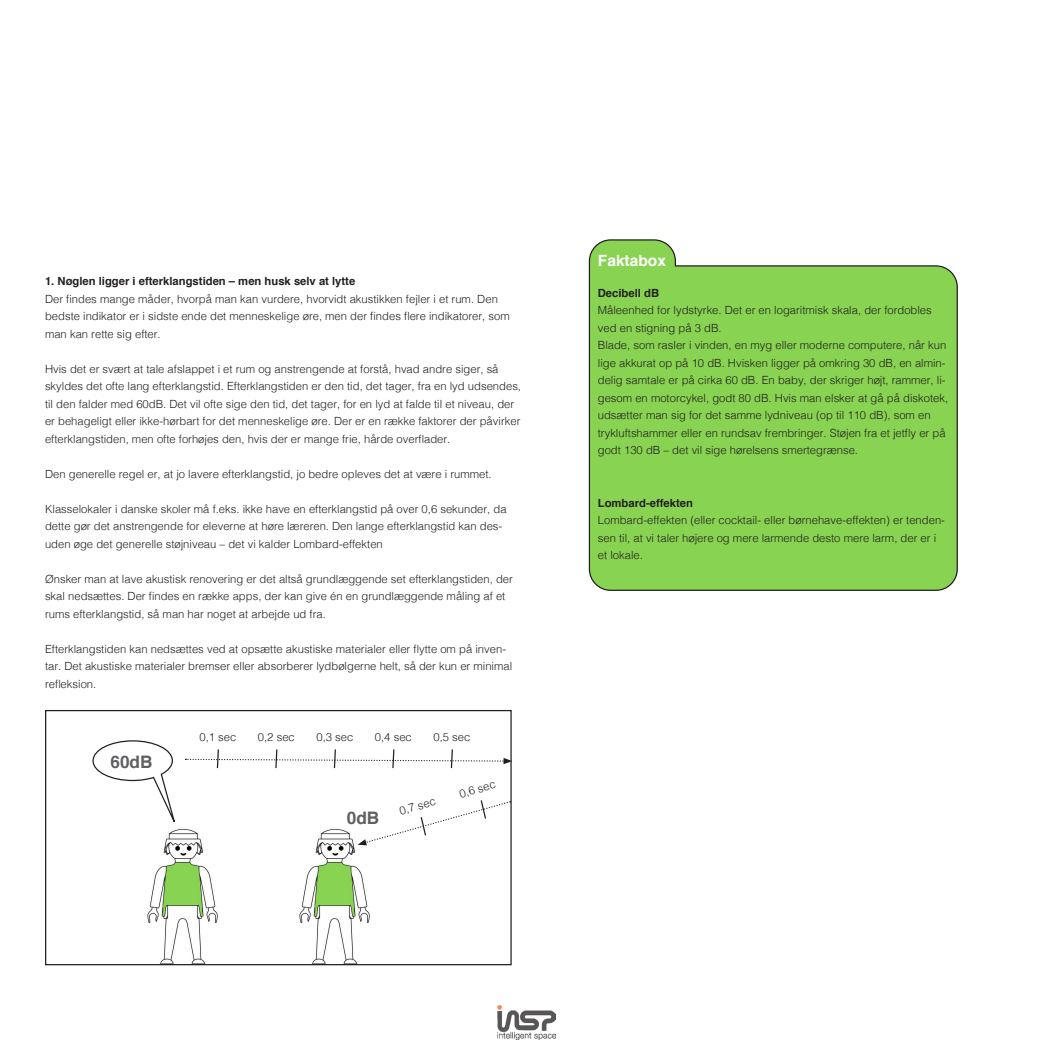
<style>
.page{position:relative;width:1053px;height:1053px;background:#fff}
.page>*{position:absolute;margin:0;border:0;box-sizing:border-box;transform-origin:0 0}
.t1{font:700 17.25px "Helvetica";color:#5f5f62}
.t2{font:700 15.5px "Helvetica";color:#fff}
.t3{font:300 11.25px/17.5px "Helvetica";color:#231f20}
.t4{font:700 11.25px "Helvetica";color:#231f20}
</style>
<div class="page">
<img style="left:498px;top:1005px;width:57px;height:34px">
<svg style="left:588px;top:239px;width:370px;height:352px;background:#8ed45c"></svg>
<div style="left:45px;top:710px;width:466px;height:255px;border:1px solid #231f20"></div>
<img style="left:299px;top:828px;width:73px;height:138px">
<img style="left:146px;top:828px;width:74px;height:138px">
<svg style="left:92px;top:740px;width:87px;height:95px"></svg>
<svg style="left:185px;top:748px;width:327px;height:21px"></svg>
<svg style="left:357px;top:798px;width:153px;height:47px"></svg>
<p class="t4" style="left:45px;top:272px;width:312px">1. Nøglen ligger i efterklangstiden – men husk selv at lytte</p>
<p class="t3" style="left:45px;top:289px;width:466px">Der findes mange måder, hvorpå man kan vurdere, hvorvidt akustikken fejler i et rum. Den bedste indikator er i sidste ende det menneskelige øre, men der findes flere indikatorer, som man kan rette sig efter.</p>
<p class="t3" style="left:45px;top:359px;width:477px">Hvis det er svært at tale afslappet i et rum og anstrengende at forstå, hvad andre siger, så skyldes det ofte lang efterklangstid. Efterklangstiden er den tid, det tager, fra en lyd udsendes, til den falder med 60dB. Det vil ofte sige den tid, det tager, for en lyd at falde til et niveau, der er behageligt eller ikke-hørbart for det menneskelige øre. Der er en række faktorer der påvirker efterklangstiden, men ofte forhøjes den, hvis der er mange frie, hårde overflader.</p>
<p class="t3" style="left:45px;top:464px;width:448px">Den generelle regel er, at jo lavere efterklangstid, jo bedre opleves det at være i rummet.</p>
<p class="t3" style="left:45px;top:499px;width:463px">Klasselokaler i danske skoler må f.eks. ikke have en efterklangstid på over 0,6 sekunder, da dette gør det anstrengende for eleverne at høre læreren. Den lange efterklangstid kan des&shy;uden øge det generelle støjniveau – det vi kalder Lombard-effekten</p>
<p class="t3" style="left:45px;top:569px;width:469px">Ønsker man at lave akustisk renovering er det altså grundlæggende set efterklangstiden, der skal nedsættes. Der findes en række apps, der kan give én en grundlæggende måling af et rums efterklangstid, så man har noget at arbejde ud fra.</p>
<p class="t3" style="left:45px;top:639px;width:468px">Efterklangstiden kan nedsættes ved at opsætte akustiske materialer eller flytte om på inven&shy;tar. Det akustiske materialer bremser eller absorberer lydbølgerne helt, så der kun er minimal refleksion.</p>
<h1 class="t1" style="left:110px;top:747px;width:44px">60dB</h1>
<p class="t3" style="left:199px;top:727px;width:38px">0,1 sec</p>
<p class="t3" style="left:258px;top:727px;width:38px">0,2 sec</p>
<p class="t3" style="left:316px;top:727px;width:38px">0,3 sec</p>
<p class="t3" style="left:375px;top:727px;width:38px">0,4 sec</p>
<p class="t3" style="left:433px;top:727px;width:38px">0,5 sec</p>
<h1 class="t1" style="left:347px;top:803px;width:34px">0dB</h1>
<p class="t3" style="left:397px;top:801px;width:38px;rotate:-16deg">0,7 sec</p>
<p class="t3" style="left:457px;top:784px;width:38px;rotate:-16deg">0,6 sec</p>
<h2 class="t2" style="left:597px;top:248px;width:70px">Faktabox</h2>
<p class="t4" style="left:597px;top:283px;width:63px">Decibell dB</p>
<p class="t3" style="left:597px;top:300px;width:352px">Måleenhed for lydstyrke. Det er en logaritmisk skala, der fordobles ved en stigning på 3 dB.<br>Blade, som rasler i vinden, en myg eller moderne computere, når kun lige akkurat op på 10 dB. Hvisken ligger på omkring 30 dB, en almin&shy;delig samtale er på cirka 60 dB. En baby, der skriger højt, rammer, li&shy;gesom en motorcykel, godt 80 dB. Hvis man elsker at gå på diskotek, udsætter man sig for det samme lydniveau (op til 110 dB), som en trykluftshammer eller en rundsav frembringer. Støjen fra et jetfly er på godt 130 dB – det vil sige hørelsens smertegrænse.</p>
<p class="t4" style="left:597px;top:493px;width:97px">Lombard-effekten</p>
<p class="t3" style="left:597px;top:510px;width:348px">Lombard-effekten (eller cocktail- eller børnehave-effekten) er tenden&shy;sen til, at vi taler højere og mere larmende desto mere larm, der er i et lokale.</p>
</div>
